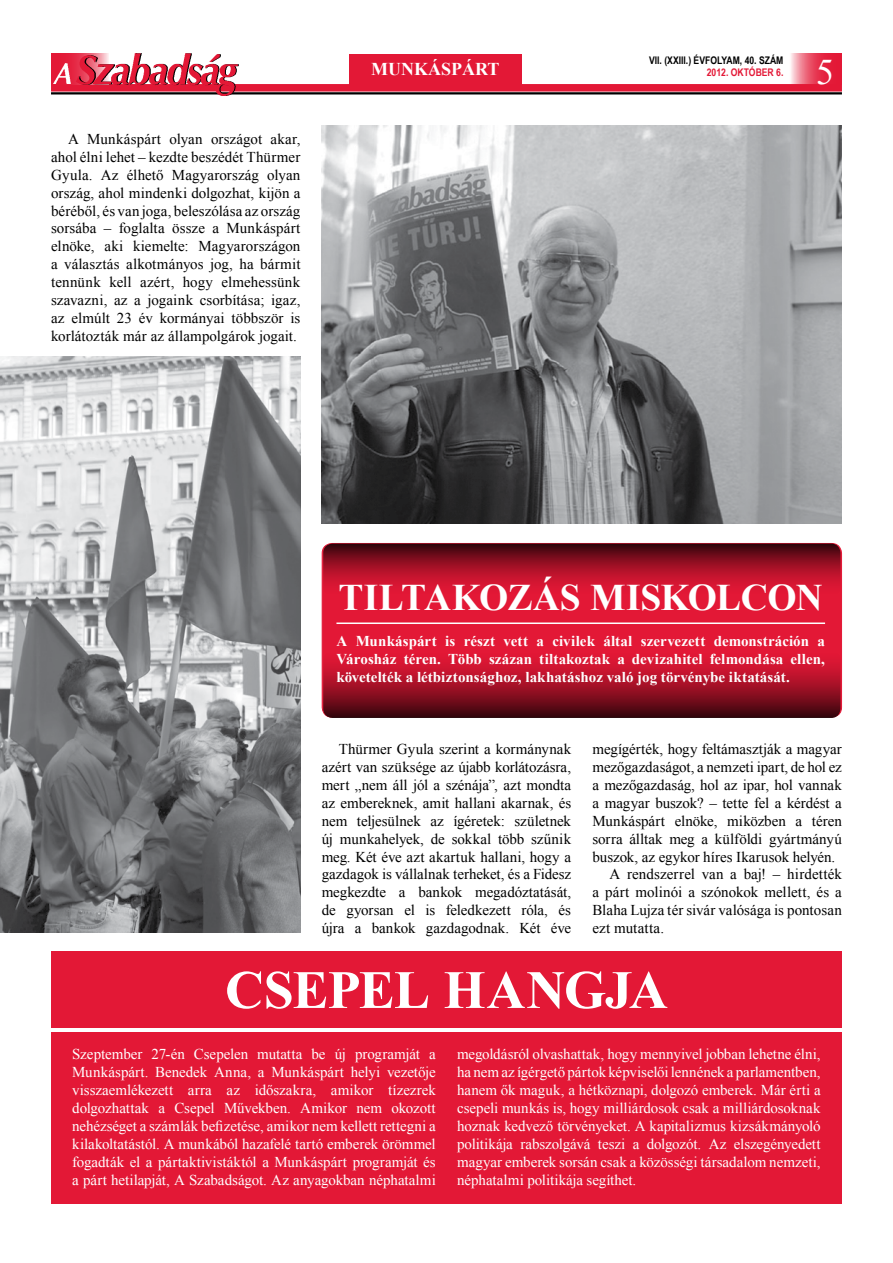
<style>
.page{position:relative;width:893px;height:1263px;background:#fff}
.page>*{position:absolute;margin:0;border:0;box-sizing:border-box;transform-origin:0 0}
.t1{font:700 54px "Times New Roman";letter-spacing:-.02em;color:#fff}
.t2{font:700 37.5px "Times New Roman";letter-spacing:-.01em;color:#fff}
.t3{font:36px "Times New Roman";color:#fff}
.t4{font:700 18px "Times New Roman";color:#fff}
.t5{font:15px/18px "Times New Roman";color:#000;text-align:justify}
.t6{font:15px/18px "Times New Roman";letter-spacing:-.005em;color:#fff;text-align:justify}
.t7{font:700 15px/18px "Times New Roman";letter-spacing:.005em;color:#fff;text-align:justify}
.t8{font:700 10.5px "Arial Narrow";color:#000}
.t9{font:700 10.5px "Arial Narrow";color:#e31836}
</style>
<div class="page">
<svg style="left:791px;top:54px;width:51px;height:30px;background:#e95067"></svg>
<hr style="left:51px;top:92px;width:791px;height:2px;background:#000">
<div style="left:51px;top:84px;width:791px;height:8px;background:#e31836"></div>
<div style="left:51px;top:54px;width:58px;height:30px;background:#e31836"></div>
<img style="left:53px;top:54px;width:184px;height:41px">
<img style="left:53px;top:64px;width:18px;height:19px">
<div style="left:349px;top:54px;width:173px;height:31px;background:#e31836"></div>
<div style="left:322px;top:543px;width:519px;height:174px;background:#e31836;border-radius:10px"></div>
<svg style="left:323px;top:543px;width:517px;height:54px"></svg>
<svg style="left:323px;top:649px;width:517px;height:69px"></svg>
<hr style="left:336px;top:622px;width:489px;height:2px;background:#fff">
<div style="left:51px;top:1032px;width:791px;height:171px;background:#e31836"></div>
<div style="left:51px;top:951px;width:791px;height:77px;background:#e31836"></div>
<img style="left:322px;top:126px;width:520px;height:398px">
<img style="left:0;top:356px;width:300px;height:576px">
<p class="t5" style="left:51px;top:129px;width:251px;text-indent:17px">A Munkáspárt olyan országot akar, ahol élni lehet – kezdte beszédét Thürmer Gyula. Az élhető Magyarország olyan ország, ahol mindenki dolgozhat, kijön a béréből, és van joga, beleszólása az ország sorsába – foglalta össze a Munkáspárt elnöke, aki kiemelte: Magyarországon a választás alkotmányos jog, ha bármit tennünk kell azért, hogy elmehessünk szavazni, az a jogaink csorbítása; igaz, az elmúlt 23 év kormányai többször is korlátozták már az állampolgárok jogait.</p>
<p class="t8" style="left:649px;top:52px;width:136px">VII. (XXIII.) ÉVFOLYAM, 40. SZÁM</p>
<p class="t4" style="left:371px;top:57px;width:130px">MUNKÁSPÁRT</p>
<p class="t9" style="left:707px;top:65px;width:78px">2012. OKTÓBER 6.</p>
<h3 class="t3" style="left:816px;top:48px;width:19px">5</h3>
<h2 class="t2" style="left:339px;top:572px;width:486px">Tiltakozás Miskolcon</h2>
<p class="t7" style="left:336px;top:632px;width:490px">A Munkáspárt is részt vett a civilek által szervezett demonstráción a Városház téren. Több százan tiltakoztak a devizahitel felmondása ellen, követelték a létbiztonsághoz, lakhatáshoz való jog törvénybe iktatását.</p>
<p class="t5" style="left:322px;top:740px;width:251px;text-indent:17px">Thürmer Gyula szerint a kormánynak azért van szüksége az újabb korlátozásra, mert „nem áll jól a szénája”, azt mondta az embereknek, amit hallani akarnak, és nem teljesülnek az ígéretek: születnek új munkahelyek, de sokkal több szűnik meg. Két éve azt akartuk hallani, hogy a gazdagok is vállalnak terheket, és a Fidesz megkezdte a bankok megadóztatását, de gyorsan el is feledkezett róla, és újra a bankok gazdagodnak. Két éve</p>
<p class="t5" style="left:592px;top:740px;width:251px">megígérték, hogy feltámasztják a magyar</p>
<p class="t5" style="left:592px;top:757px;width:251px">mezőgazdaságot, a nemzeti ipart, de hol ez</p>
<p class="t5" style="left:592px;top:775px;width:251px">a mezőgazdaság, hol az ipar, hol vannak</p>
<p class="t5" style="left:592px;top:793px;width:251px">a magyar buszok? – tette fel a kérdést a</p>
<p class="t5" style="left:592px;top:811px;width:251px">Munkáspárt elnöke, miközben a téren</p>
<p class="t5" style="left:592px;top:829px;width:251px">sorra álltak meg a külföldi gyártmányú</p>
<p class="t5" style="left:592px;top:847px;width:244px">buszok, az egykor híres Ikarusok helyén.</p>
<p class="t5" style="left:609px;top:865px;width:234px">A rendszerrel van a baj! – hirdették</p>
<p class="t5" style="left:592px;top:883px;width:251px">a párt molinói a szónokok mellett, és a</p>
<p class="t5" style="left:592px;top:901px;width:251px">Blaha Lujza tér sivár valósága is pontosan</p>
<p class="t5" style="left:592px;top:919px;width:73px">ezt mutatta.</p>
<h1 class="t1" style="left:225px;top:952px;width:444px">Csepel hangja</h1>
<p class="t6" style="left:72px;top:1045px;width:365px">Szeptember 27-én Csepelen mutatta be új programját a Munkáspárt. Benedek Anna, a Munkáspárt helyi vezetője visszaemlékezett arra az időszakra, amikor tízezrek dolgozhattak a Csepel Művekben. Amikor nem okozott nehézséget a számlák befizetése, amikor nem kellett rettegni a kilakoltatástól. A munkából hazafelé tartó emberek örömmel fogadták el a pártaktivistáktól a Munkáspárt programját és a párt hetilapját, A Szabadságot. Az anyagokban néphatalmi</p>
<p class="t6" style="left:457px;top:1045px;width:365px">megoldásról olvashattak, hogy mennyivel jobban lehetne élni, ha nem az ígérgető pártok képviselői lennének a parlamentben, hanem ők maguk, a hétköznapi, dolgozó emberek. Már érti a csepeli munkás is, hogy milliárdosok csak a milliárdosoknak hoznak kedvező törvényeket. A kapitalizmus kizsákmányoló politikája rabszolgává teszi a dolgozót. Az elszegényedett magyar emberek sorsán csak a közösségi társadalom nemzeti, néphatalmi politikája segíthet.</p>
</div>
